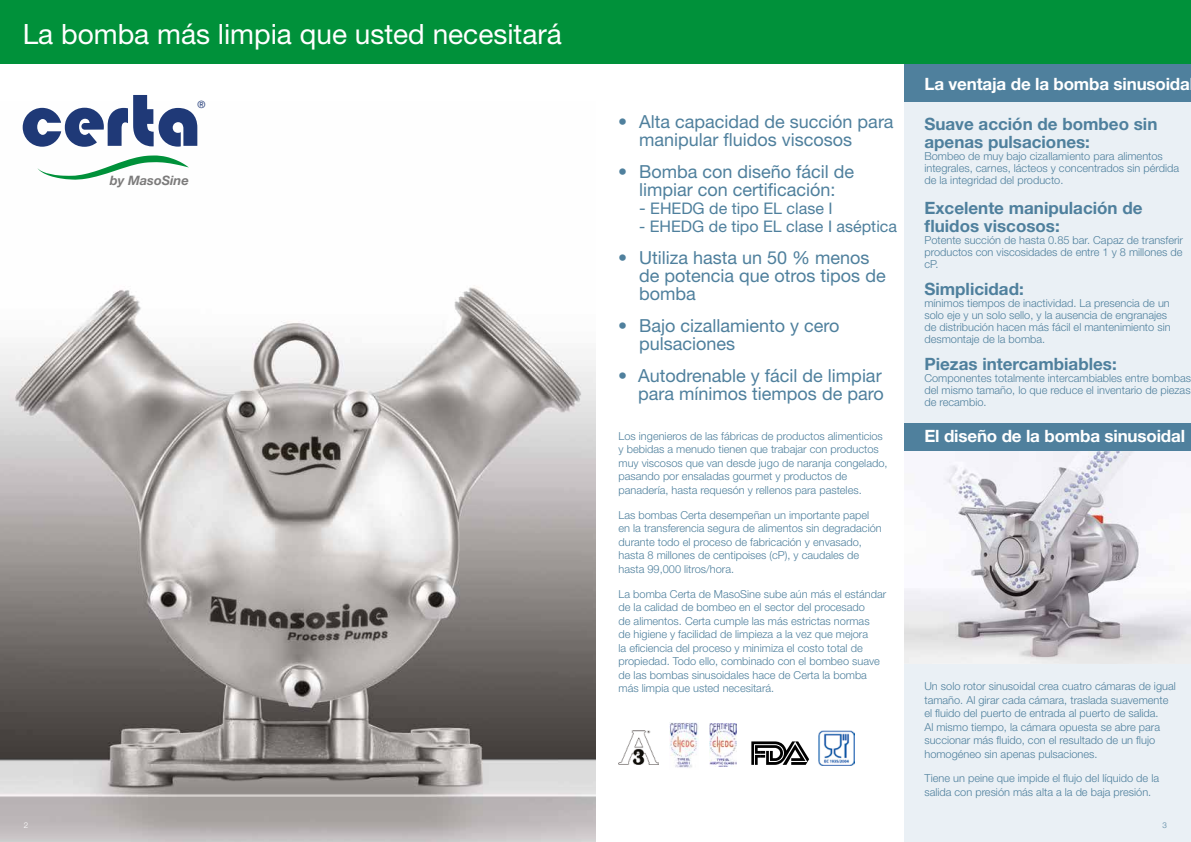
<style>
.page{position:relative;width:1191px;height:842px;background:#fff}
.page>*{position:absolute;margin:0;border:0;box-sizing:border-box;transform-origin:0 0}
.t1{font:28px "Helvetica Neue LT Std";color:#fff}
.t2{font:18px/18px "Helvetica Neue LT Std";color:#4f809d}
.t3{font:700 17px/18px "Helvetica Neue LT Std";color:#4f809d}
.t4{font:700 17px "Helvetica Neue LT Std";letter-spacing:-.01em;color:#fff}
.t5{font:16px "Helvetica Neue LT Std";color:#4f809d}
.t6{font:italic 700 13px "Helvetica Neue LT Std";color:#7c7b7b}
.t7{font:300 11px/13.5px "Helvetica Neue LT Std";color:#4f809d}
.t8{font:10px "Helvetica Neue LT";color:#1f3977}
.t9{font:300 8px "Helvetica Neue LT Std";color:#fff}
.t10{font:300 8px "Helvetica Neue LT Std";color:#4f809d}
.s1{font-size:17px}
</style>
<div class="page">
<div style="left:904px;top:101px;width:287px;height:741px;background:#eaf0f5"></div>
<div style="left:904px;top:423px;width:287px;height:28px;background:#4f809d"></div>
<img style="left:0;top:124px;width:595px;height:718px">
<div style="left:904px;top:64px;width:287px;height:38px;background:#4f809d"></div>
<div style="left:0;top:0;width:1191px;height:64px;background:#00913a"></div>
<img style="left:904px;top:451px;width:287px;height:213px">
<svg style="left:23px;top:95px;width:174px;height:52px"></svg>
<svg style="left:38px;top:155px;width:151px;height:25px"></svg>
<img style="left:669px;top:722px;width:30px;height:46px">
<img style="left:818px;top:730px;width:36px;height:35px">
<img style="left:618px;top:730px;width:40px;height:35px">
<svg style="left:751px;top:741px;width:58px;height:24px"></svg>
<img style="left:710px;top:724px;width:26px;height:42px">
<h1 class="t1" style="left:23px;top:18px;width:540px">La bomba más limpia que usted necesitará</h1>
<p class="t8" style="left:197px;top:98px;width:9px">®</p>
<p class="t6" style="left:110px;top:172px;width:81px">by MasoSine</p>
<h3 class="t4" style="left:924px;top:73px;width:267px">La ventaja de la bomba sinusoida</h3>
<h2 class="t2" style="left:639px;top:112px;width:256px;text-indent:-21px">• Alta capacidad de succión para manipular fluidos viscosos</h2>
<h2 class="t2" style="left:618px;top:162px;width:238px;text-align:center">• Bomba con diseño fácil de limpiar con certificación:</h2>
<h3 class="t5" style="left:639px;top:199px;width:195px"><span class="s1">-</span> EHEDG de tipo EL clase I</h3>
<h3 class="t5" style="left:639px;top:217px;width:259px">- EHEDG de tipo EL clase I aséptica</h3>
<h2 class="t2" style="left:639px;top:248px;width:248px;text-indent:-21px">• Utiliza hasta un 50 % menos de potencia que otros tipos de bomba</h2>
<h2 class="t2" style="left:639px;top:317px;width:202px;text-indent:-21px">• Bajo cizallamiento y cero pulsaciones</h2>
<h2 class="t2" style="left:618px;top:367px;width:267px;text-align:right">• Autodrenable y fácil de limpiar para mínimos tiempos de paro</h2>
<p class="t7" style="left:618px;top:429px;width:266px">Los ingenieros de las fábricas de productos alimenticios</p>
<h3 class="t4" style="left:924px;top:425px;width:262px">El diseño de la bomba sinusoidal</h3>
<p class="t7" style="left:618px;top:442px;width:270px">y bebidas a menudo tienen que trabajar con productos muy viscosos que van desde jugo de naranja congelado, pasando por ensaladas gourmet y productos de panadería, hasta requesón y rellenos para pasteles.</p>
<p class="t7" style="left:618px;top:508px;width:265px">Las bombas Certa desempeñan un importante papel en la transferencia segura de alimentos sin degradación durante todo el proceso de fabricación y envasado, hasta 8 millones de centipoises (cP), y caudales de hasta 99,000 litros/hora.</p>
<p class="t7" style="left:618px;top:587px;width:269px">La bomba Certa de MasoSine sube aún más el estándar de la calidad de bombeo en el sector del procesado<br>de alimentos. Certa cumple las más estrictas normas<br>de higiene y facilidad de limpieza a la vez que mejora<br>la eficiencia del proceso y minimiza el costo total de propiedad. Todo ello, combinado con el bombeo suave de las bombas sinusoidales hace de Certa la bomba más limpia que usted necesitará.</p>
<h3 class="t3" style="left:924px;top:114px;width:234px">Suave acción de bombeo sin apenas pulsaciones:</h3>
<p class="t7" style="left:924px;top:150px;width:256px;line-height:12px">Bombeo de muy bajo cizallamiento para alimentos integrales, carnes, lácteos y concentrados sin pérdida de la integridad del producto.</p>
<h3 class="t3" style="left:924px;top:198px;width:220px">Excelente manipulación de fluidos viscosos:</h3>
<p class="t7" style="left:924px;top:234px;width:260px;line-height:12px;text-align:justify">Potente succión de hasta 0.85 bar. Capaz de transferir productos con viscosidades de entre 1 y 8 millones de cP.</p>
<h3 class="t3" style="left:924px;top:279px;width:101px">Simplicidad:</h3>
<p class="t7" style="left:924px;top:297px;width:248px;line-height:12px">mínimos tiempos de inactividad. La presencia de un solo eje y un solo sello, y la ausencia de engranajes de distribución hacen más fácil el mantenimiento sin desmontaje de la bomba.</p>
<h3 class="t3" style="left:924px;top:354px;width:194px">Piezas intercambiables:</h3>
<p class="t7" style="left:924px;top:372px;width:268px;line-height:12px;text-align:justify">Componentes totalmente intercambiables entre bombas del mismo tamaño, lo que reduce el inventario de piezas de recambio.</p>
<p class="t7" style="left:924px;top:679px;width:253px">Un solo rotor sinusoidal crea cuatro cámaras de igual tamaño. Al girar cada cámara, traslada suavemente el fluido del puerto de entrada al puerto de salida.<br>Al mismo tiempo, la cámara opuesta se abre para succionar más fluido, con el resultado de un flujo homogéneo sin apenas pulsaciones.</p>
<p class="t7" style="left:924px;top:771px;width:236px">Tiene un peine que impide el flujo del líquido de la salida con presión más alta a la de baja presión.</p>
<p class="t9" style="left:24px;top:820px;width:6px">2</p>
<p class="t10" style="left:1162px;top:820px;width:6px">3</p>
</div>
